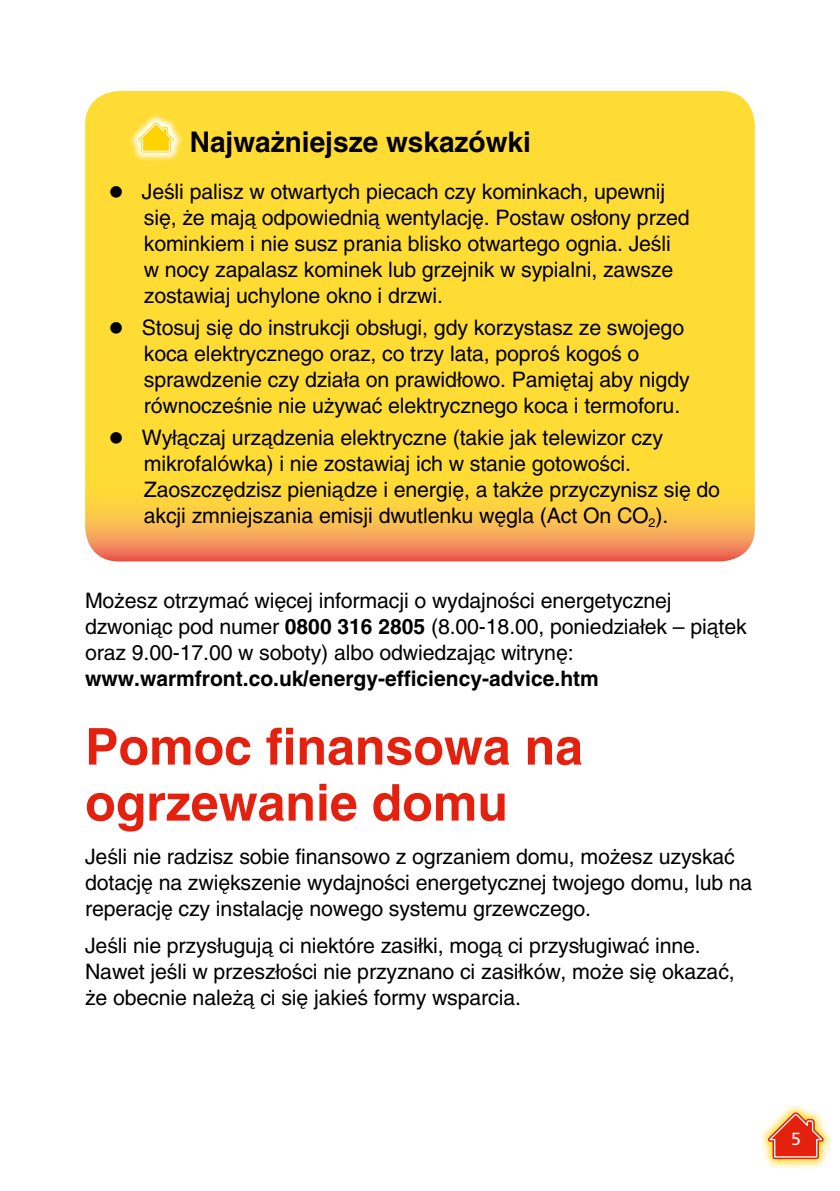
<style>
.page{position:relative;width:840px;height:1191px;background:#fff}
.page>*{position:absolute;margin:0;border:0;box-sizing:border-box;transform-origin:0 0}
.t1{font:700 50px/56px "Swiss CE";color:#e4200e}
.t2{font:700 28px "Swiss CE";color:#000}
.t3{font:21px/26px "Swiss CE";color:#000}
.t4{font:700 21px "Swiss CE";color:#000}
.t5{font:17.6px "Frutiger";color:#fff}
.s1{font-size:36px}
.s2{font-weight:700}
</style>
<div class="page">
<img style="left:766px;top:1106px;width:60px;height:62px">
<svg style="left:760px;top:1108px;width:71px;height:53px"></svg>
<svg style="left:85px;top:91px;width:669px;height:470px"></svg>
<img style="left:120px;top:114px;width:70px;height:48px">
<svg style="left:133px;top:120px;width:46px;height:34px"></svg>
<h2 class="t2" style="left:190px;top:125px;width:342px">Najważniejsze wskazówki</h2>
<p class="t3" style="left:144px;top:179px;width:547px;text-indent:-34px"><span class="s1">•</span> Jeśli palisz w otwartych piecach czy kominkach, upewnij się, że mają odpowiednią wentylację. Postaw osłony przed kominkiem i nie susz prania blisko otwartego ognia. Jeśli w nocy zapalasz kominek lub grzejnik w sypialni, zawsze zostawiaj uchylone okno i drzwi.</p>
<p class="t3" style="left:144px;top:315px;width:547px;text-indent:-34px"><span class="s1">•</span> Stosuj się do instrukcji obsługi, gdy korzystasz ze swojego koca elektrycznego oraz, co trzy lata, poproś kogoś o sprawdzenie czy działa on prawidłowo. Pamiętaj aby nigdy równocześnie nie używać elektrycznego koca i termoforu.</p>
<p class="t3" style="left:144px;top:424px;width:577px;text-indent:-34px"><span class="s1">•</span> Wyłączaj urządzenia elektryczne (takie jak telewizor czy mikrofalówka) i nie zostawiaj ich w stanie gotowości.<br>Zaoszczędzisz pieniądze i energię, a także przyczynisz się do akcji zmniejszania emisji dwutlenku węgla (Act On CO<sub>2</sub>).</p>
<p class="t3" style="left:85px;top:588px;width:662px">Możesz otrzymać więcej informacji o wydajności energetycznej dzwoniąc pod numer <span class="s2">0800 316 2805</span> (8.00-18.00, poniedziałek – piątek oraz 9.00-17.00 w soboty) albo odwiedzając witrynę:</p>
<p class="t4" style="left:85px;top:665px;width:515px">www.warmfront.co.uk/energy-efficiency-advice.htm</p>
<h1 class="t1" style="left:85px;top:720px;width:499px">Pomoc finansowa na ogrzewanie domu</h1>
<p class="t3" style="left:85px;top:843px;width:668px">Jeśli nie radzisz sobie finansowo z ogrzaniem domu, możesz uzyskać dotację na zwiększenie wydajności energetycznej twojego domu, lub na reperację czy instalację nowego systemu grzewczego.</p>
<p class="t3" style="left:85px;top:933px;width:650px">Jeśli nie przysługują ci niektóre zasiłki, mogą ci przysługiwać inne.<br>Nawet jeśli w przeszłości nie przyznano ci zasiłków, może się okazać, że obecnie należą ci się jakieś formy wsparcia.</p>
<p class="t5" style="left:790px;top:1128px;width:11px">5</p>
</div>
